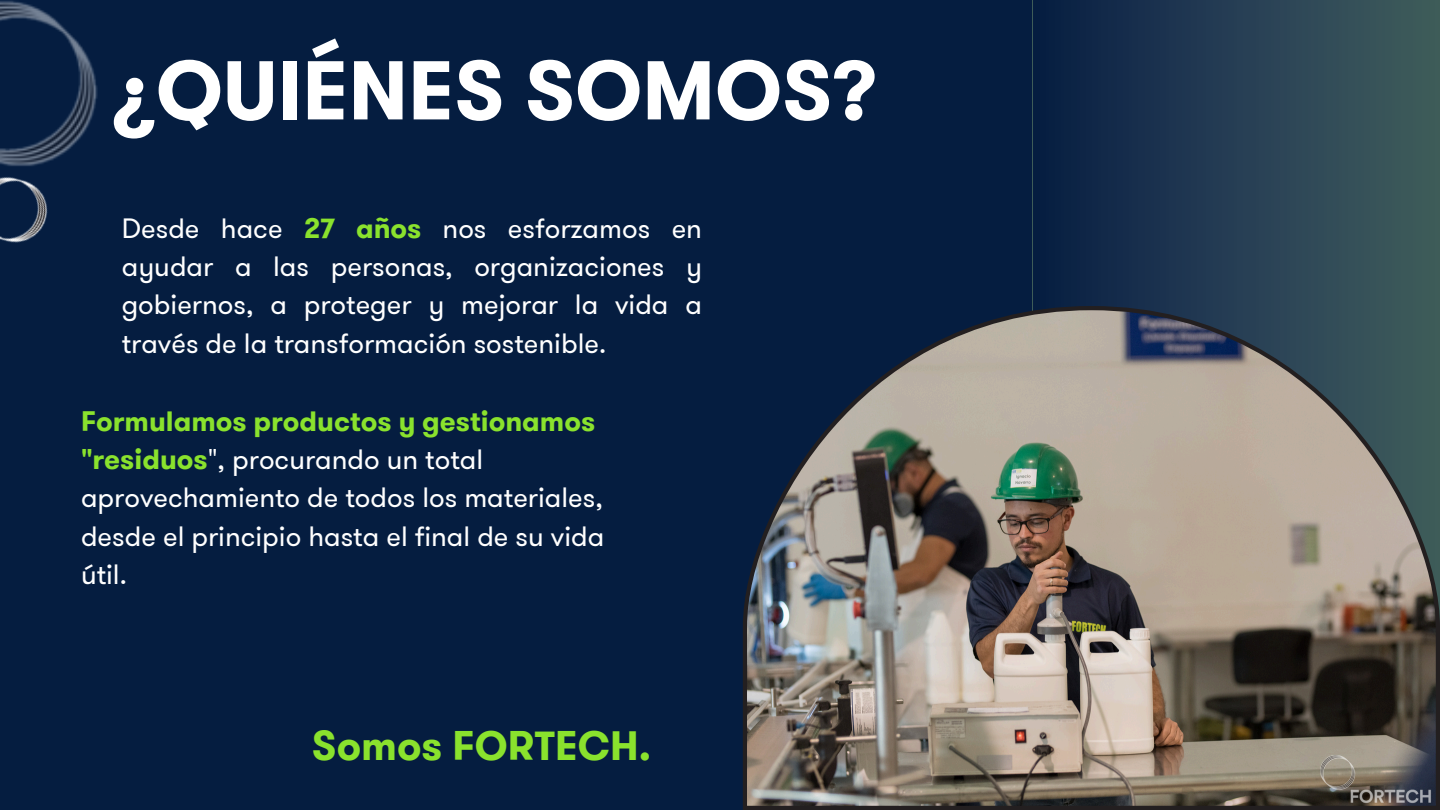
<style>
.page{position:relative;width:1440px;height:810px;background:#051d40}
.page>*{position:absolute;margin:0;border:0;box-sizing:border-box;transform-origin:0 0}
.t1{font:700 83.2px "GT Walsheim";color:#fff}
.t2{font:700 40.9px "GT Walsheim";color:#8ae22d}
.t3{font:27.8px/38.2px "GT Walsheim";color:#fff}
.s1{font-weight:700;color:#8ae22d}
</style>
<div class="page">
<div style="left:1033px;top:0;width:407px;height:753px;background:linear-gradient(to right,#081e45,#415e5e)"></div>
<img style="left:743px;top:306px;width:697px;height:504px">
<img style="left:1318px;top:751px;width:122px;height:59px">
<img style="left:0;top:0;width:98px;height:142px">
<img style="left:0;top:142px;width:77px;height:101px">
<h1 class="t1" style="left:111px;top:32px;width:768px">¿QUIÉNES SOMOS?</h1>
<p class="t3" style="left:122px;top:210px;width:582px;text-align:justify">Desde hace <span class="s1">27 años</span> nos esforzamos en ayudar a las personas, organizaciones y gobiernos, a proteger y mejorar la vida a través de la transformación sostenible.</p>
<p class="t3" style="left:81px;top:402px;width:525px"><span class="s1">Formulamos productos y gestionamos "residuos</span>", procurando un total aprovechamiento de todos los materiales, desde el principio hasta el final de su vida útil.</p>
<p class="t2" style="left:312px;top:717px;width:341px">Somos FORTECH.</p>
</div>
